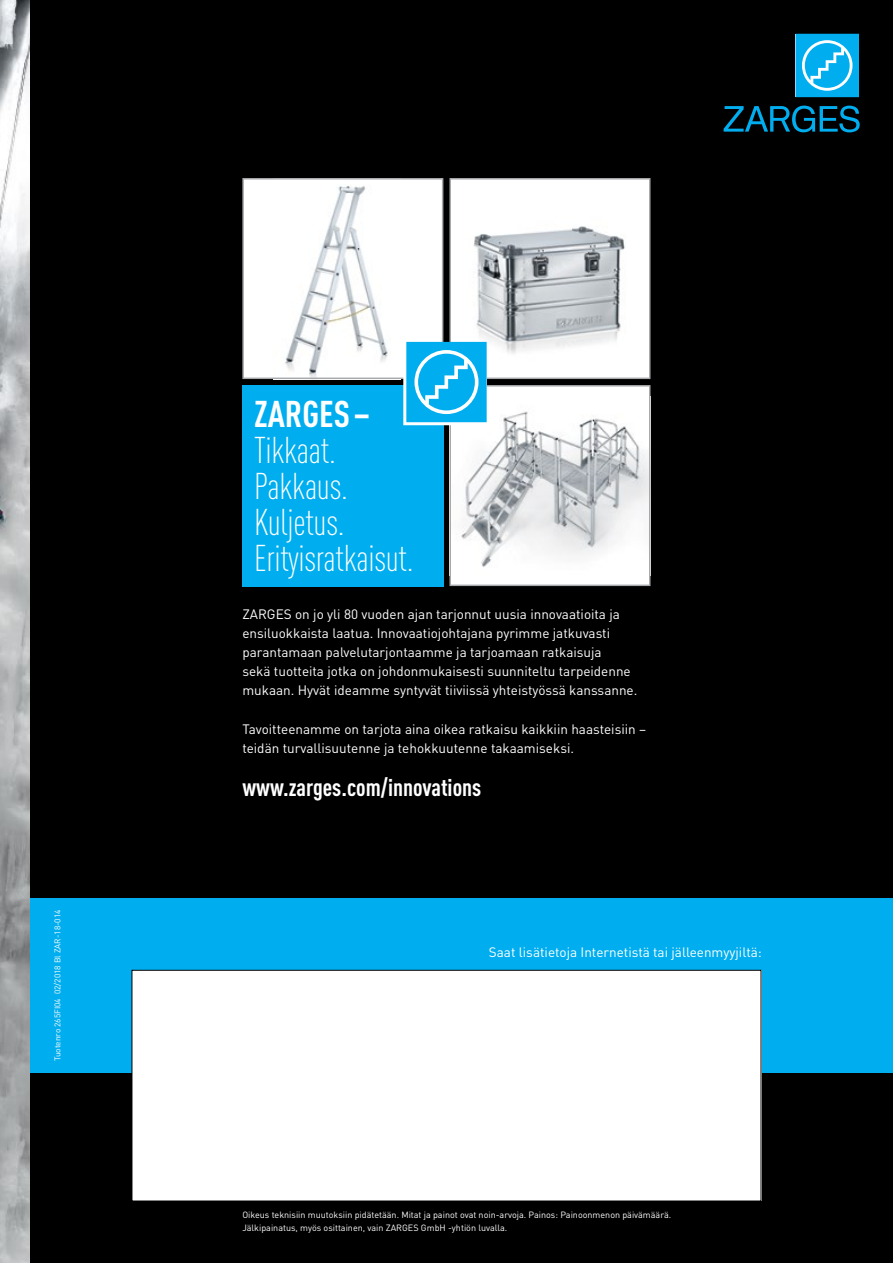
<style>
.page{position:relative;width:893px;height:1263px;background:#000}
.page>*{position:absolute;margin:0;border:0;box-sizing:border-box;transform-origin:0 0}
.t1{font:300 condensed 36.75px/36px "DIN Pro";letter-spacing:-.01em;color:#fff}
.t2{font:700 condensed 36.75px "DIN Pro";color:#fff}
.t3{font:700 condensed 24px "DIN Pro";color:#fff}
.t4{font:13.5px/19.2px "DIN Pro";color:#fff}
.t5{font:9px/12.8px "DIN Pro";color:#fff}
.t6{font:8.25px "DIN Pro";color:#fff}
</style>
<div class="page">
<div style="left:450px;top:179px;width:200px;height:199px;background:#fff"></div>
<img style="left:464px;top:226px;width:161px;height:128px">
<div style="left:449px;top:178px;width:201px;height:201px;border:2px solid #a7a9ac"></div>
<div style="left:450px;top:386px;width:200px;height:199px;background:#fff"></div>
<img style="left:453px;top:411px;width:194px;height:156px">
<div style="left:449px;top:385px;width:201px;height:201px;border:2px solid #a7a9ac"></div>
<div style="left:243px;top:179px;width:200px;height:199px;background:#fff"></div>
<img style="left:285px;top:185px;width:103px;height:191px">
<div style="left:242px;top:178px;width:201px;height:201px;border:2px solid #a7a9ac"></div>
<div style="left:0;top:898px;width:893px;height:174px;background:#00aeef"></div>
<div style="left:132px;top:970px;width:629px;height:231px;background:#fff"></div>
<div style="left:132px;top:970px;width:629px;height:231px;border:1px solid #000"></div>
<div style="left:242px;top:385px;width:201px;height:201px;background:#00aeef"></div>
<svg style="left:403px;top:376px;width:50px;height:49px"></svg>
<svg style="left:406px;top:342px;width:81px;height:80px"></svg>
<svg style="left:795px;top:34px;width:64px;height:63px;background:#28baf1"></svg>
<svg style="left:724px;top:106px;width:136px;height:26px"></svg>
<img style="left:0;top:0;width:30px;height:1263px">
<p class="t6" style="left:52px;top:1061px;width:153px;rotate:-90deg">Tuotenro 265FI04 02/2018 Bl ZAR-18-014</p>
<h1 class="t2" style="left:254px;top:392px;width:118px">ZARGES–</h1>
<h1 class="t1" style="left:254px;top:430px;width:161px">Tikkaat.<br>Pakkaus.<br>Kuljetus.<br>Erityisratkaisut.</h1>
<p class="t4" style="left:242px;top:604px;width:397px">ZARGES on jo yli 80 vuoden ajan tarjonnut uusia innovaatioita ja ensiluokkaista laatua. Innovaatiojohtajana pyrimme jatkuvasti parantamaan palvelutarjontaamme ja tarjoamaan ratkaisuja<br>sekä tuotteita jotka on johdonmukaisesti suunniteltu tarpeidenne mukaan. Hyvät ideamme syntyvät tiiviissä yhteistyössä kanssanne.</p>
<p class="t4" style="left:242px;top:718px;width:405px">Tavoitteenamme on tarjota aina oikea ratkaisu kaikkiin haasteisiin – teidän turvallisuutenne ja tehokkuutenne takaamiseksi.</p>
<h2 class="t3" style="left:242px;top:773px;width:240px">www.zarges.com/innovations</h2>
<p class="t4" style="left:489px;top:942px;width:274px">Saat lisätietoja Internetistä tai jälleenmyyjiltä:</p>
<p class="t5" style="left:242px;top:1208px;width:430px">Oikeus teknisiin muutoksiin pidätetään. Mitat ja painot ovat noin-arvoja. Painos: Painoonmenon päivämäärä.<br>Jälkipainatus, myös osittainen, vain ZARGES GmbH -yhtiön luvalla.</p>
</div>
